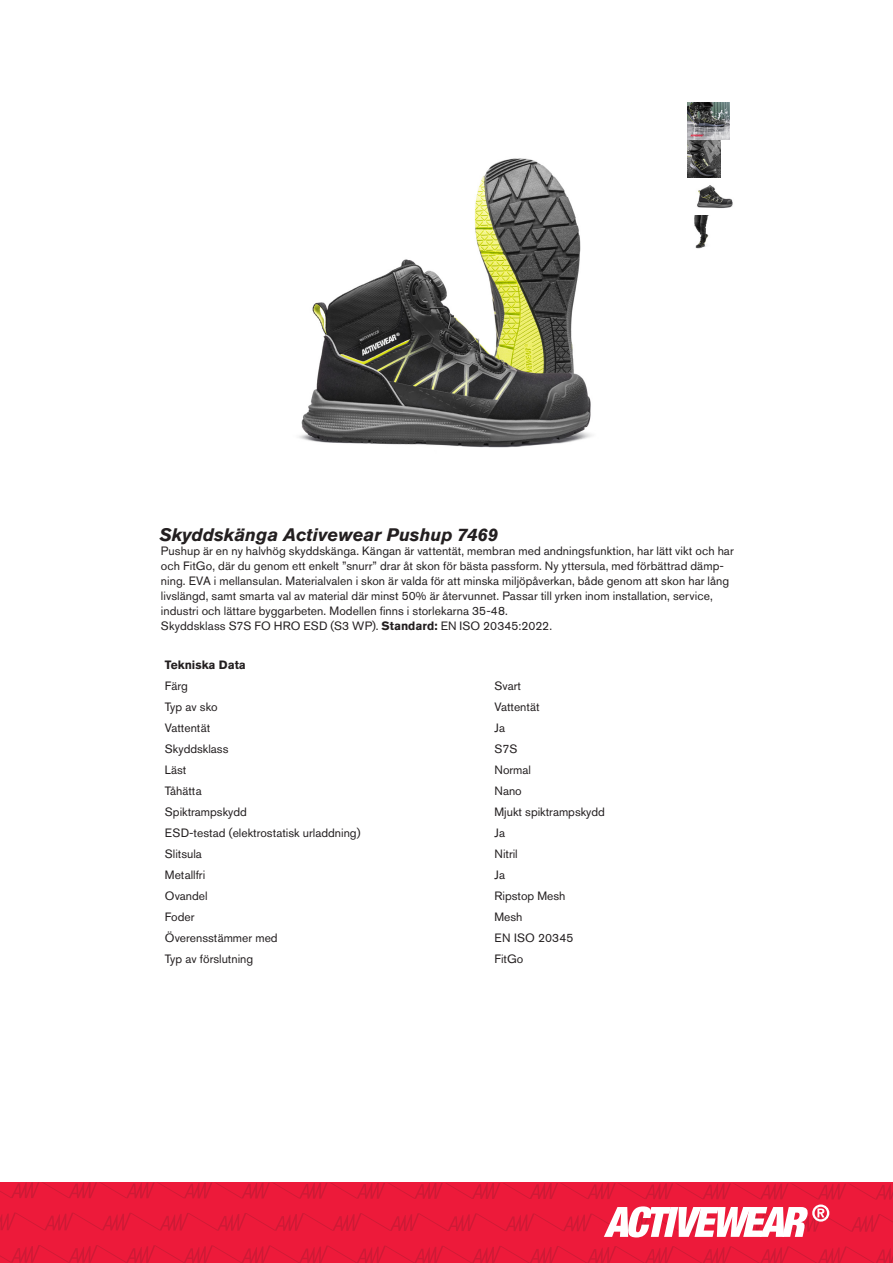
<style>
.page{position:relative;width:893px;height:1263px;background:#fff}
.page>*{position:absolute;margin:0;border:0;box-sizing:border-box;transform-origin:0 0}
.t1{font:italic 700 18px "Akzidenz Grotesk Std";color:#231f20}
.t2{font:12px/15px "Akzidenz Grotesk Std";letter-spacing:.005em;color:#231f20}
.t3{font:700 12px "Akzidenz Grotesk Std";color:#231f20}
.s1{font-weight:700}
</style>
<div class="page">
<svg style="left:0;top:1182px;width:893px;height:81px;background:#ea2745"></svg>
<img style="left:299px;top:102px;width:389px;height:346px">
<img style="left:694px;top:215px;width:15px;height:34px">
<img style="left:688px;top:177px;width:45px;height:32px">
<img style="left:688px;top:140px;width:33px;height:37px">
<img style="left:688px;top:102px;width:41px;height:38px">
<h1 class="t1" style="left:160px;top:524px;width:340px">Skyddskänga Activewear Pushup 7469</h1>
<p class="t2" style="left:161px;top:543px;width:574px">Pushup är en ny halvhög skyddskänga. Kängan är vattentät, membran med andningsfunktion, har lätt vikt och har och FitGo, där du genom ett enkelt ”snurr” drar åt skon för bästa passform. Ny yttersula, med förbättrad dämp&shy;ning. EVA i mellansulan. Materialvalen i skon är valda för att minska miljöpåverkan, både genom att skon har lång livslängd, samt smarta val av material där minst 50% är återvunnet. Passar till yrken inom installation, service, industri och lättare byggarbeten. Modellen finns i storlekarna 35-48.<br>Skyddsklass S7S FO HRO ESD (S3 WP). <span class="s1">Standard:</span> EN ISO 20345:2022.</p>
<p class="t3" style="left:165px;top:657px;width:83px">Tekniska Data</p>
<p class="t2" style="left:165px;top:678px;width:25px">Färg</p>
<p class="t2" style="left:495px;top:678px;width:28px">Svart</p>
<p class="t2" style="left:165px;top:699px;width:54px">Typ av sko</p>
<p class="t2" style="left:495px;top:699px;width:47px">Vattentät</p>
<p class="t2" style="left:165px;top:720px;width:47px">Vattentät</p>
<p class="t2" style="left:495px;top:720px;width:12px">Ja</p>
<p class="t2" style="left:165px;top:741px;width:65px">Skyddsklass</p>
<p class="t2" style="left:495px;top:741px;width:25px">S7S</p>
<p class="t2" style="left:165px;top:762px;width:23px">Läst</p>
<p class="t2" style="left:495px;top:762px;width:38px">Normal</p>
<p class="t2" style="left:165px;top:783px;width:38px">Tåhätta</p>
<p class="t2" style="left:495px;top:783px;width:29px">Nano</p>
<p class="t2" style="left:165px;top:804px;width:83px">Spiktrampskydd</p>
<p class="t2" style="left:495px;top:804px;width:112px">Mjukt spiktrampskydd</p>
<p class="t2" style="left:165px;top:825px;width:197px">ESD-testad (elektrostatisk urladdning)</p>
<p class="t2" style="left:495px;top:825px;width:12px">Ja</p>
<p class="t2" style="left:165px;top:846px;width:38px">Slitsula</p>
<p class="t2" style="left:495px;top:846px;width:25px">Nitril</p>
<p class="t2" style="left:165px;top:867px;width:42px">Metallfri</p>
<p class="t2" style="left:495px;top:867px;width:12px">Ja</p>
<p class="t2" style="left:165px;top:888px;width:44px">Ovandel</p>
<p class="t2" style="left:495px;top:888px;width:72px">Ripstop Mesh</p>
<p class="t2" style="left:165px;top:909px;width:31px">Foder</p>
<p class="t2" style="left:495px;top:909px;width:29px">Mesh</p>
<p class="t2" style="left:165px;top:930px;width:114px">Överensstämmer med</p>
<p class="t2" style="left:495px;top:930px;width:80px">EN ISO 20345</p>
<p class="t2" style="left:165px;top:951px;width:90px">Typ av förslutning</p>
<p class="t2" style="left:495px;top:951px;width:30px">FitGo</p>
</div>
